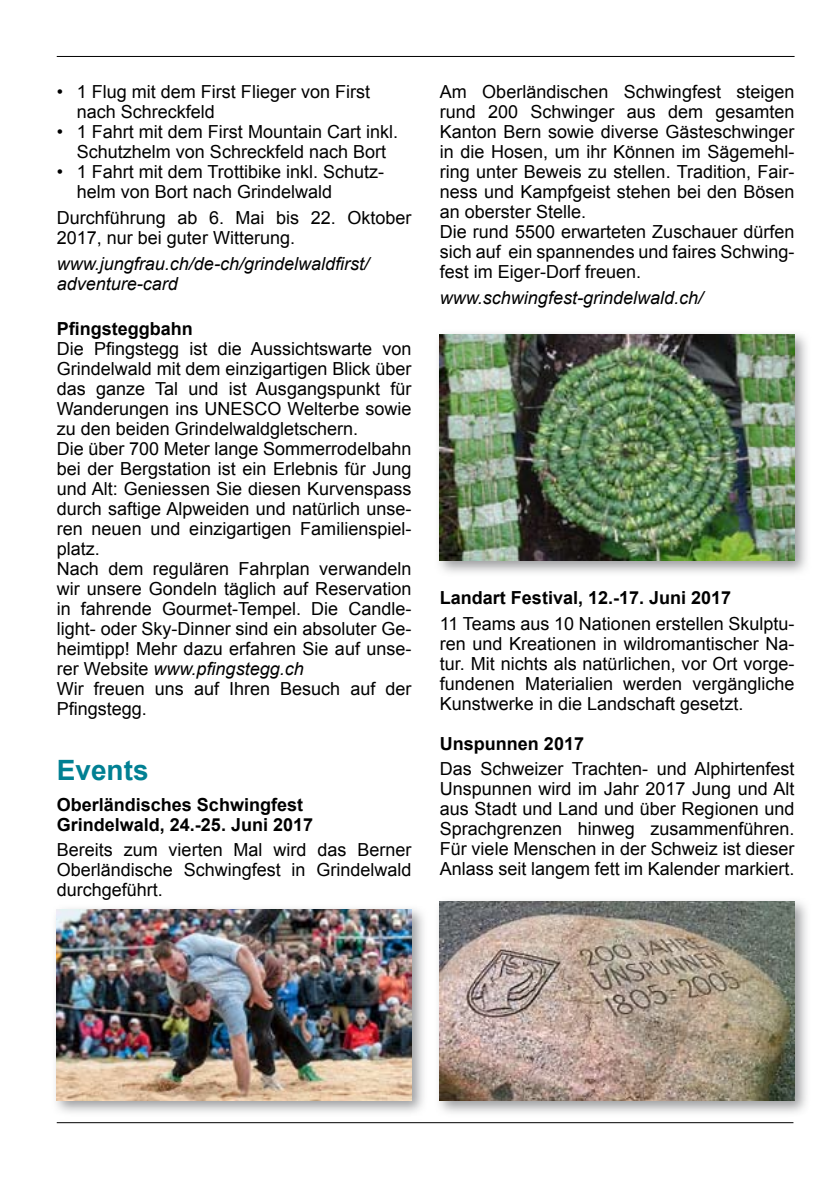
<style>
.page{position:relative;width:840px;height:1191px;background:#fff}
.page>*{position:absolute;margin:0;border:0;box-sizing:border-box;transform-origin:0 0}
.t1{font:700 28px "Arial";color:#008093}
.t2{font:18px/20px "Arial";color:#000}
.t3{font:700 18px/20px "Arial";color:#000}
.t4{font:italic 18px/20px "Arial";color:#000}
.s1{font-style:italic}
</style>
<div class="page">
<hr style="left:57px;top:56px;width:737px;height:1px;background:#000">
<svg style="left:55px;top:908px;width:379px;height:216px"></svg>
<img style="left:57px;top:909px;width:354px;height:191px">
<svg style="left:438px;top:333px;width:369px;height:240px"></svg>
<img style="left:439px;top:334px;width:355px;height:226px">
<svg style="left:434px;top:900px;width:373px;height:224px"></svg>
<img style="left:439px;top:901px;width:355px;height:199px">
<p class="t2" style="left:77px;top:82px;width:295px;text-indent:-20px">• 1 Flug mit dem First Flieger von First nach Schreckfeld</p>
<p class="t2" style="left:57px;top:122px;width:343px;text-align:center">• 1 Fahrt mit dem First Mountain Cart inkl.<br>Schutzhelm von Schreckfeld nach Bort</p>
<p class="t2" style="left:77px;top:162px;width:309px;text-indent:-20px">• 1 Fahrt mit dem Trottibike inkl. Schutz&shy;helm von Bort nach Grindelwald</p>
<p class="t2" style="left:57px;top:208px;width:356px">Durchführung ab 6. Mai bis 22. Oktober<br>2017, nur bei guter Witterung.</p>
<p class="t4" style="left:57px;top:253px;width:314px">www.jungfrau.ch/de-ch/grindelwaldfirst/ adventure-card</p>
<p class="t3" style="left:57px;top:319px;width:138px">Pfingsteggbahn</p>
<p class="t2" style="left:57px;top:339px;width:356px">Die Pfingstegg ist die Aussichtswarte von Grindelwald mit dem einzigartigen Blick über das ganze Tal und ist Ausgangspunkt für Wanderungen ins UNESCO Welterbe sowie zu den beiden Grindelwaldgletschern.<br>Die über 700 Meter lange Sommerrodelbahn bei der Bergstation ist ein Erlebnis für Jung und Alt: Geniessen Sie diesen Kurvenspass durch saftige Alpweiden und natürlich unse&shy;ren neuen und einzigartigen Familienspiel&shy;platz.<br>Nach dem regulären Fahrplan verwandeln wir unsere Gondeln täglich auf Reservation in fahrende Gourmet-Tempel. Die Candle&shy;light- oder Sky-Dinner sind ein absoluter Ge&shy;heimtipp! Mehr dazu erfahren Sie auf unse&shy;rer Website <span class="s1">www.pfingstegg.ch<br></span>Wir freuen uns auf Ihren Besuch auf der Pfingstegg.</p>
<h1 class="t1" style="left:57px;top:752px;width:93px">Events</h1>
<p class="t3" style="left:57px;top:794px;width:258px">Oberländisches Schwingfest<br>Grindelwald, 24.-25. Juni 2017</p>
<p class="t2" style="left:57px;top:840px;width:356px;text-align:justify">Bereits zum vierten Mal wird das Berner Oberländische Schwingfest in Grindelwald durchgeführt.</p>
<p class="t2" style="left:439px;top:82px;width:356px">Am Oberländischen Schwingfest steigen rund 200 Schwinger aus dem gesamten Kanton Bern sowie diverse Gästeschwinger in die Hosen, um ihr Können im Sägemehl&shy;ring unter Beweis zu stellen. Tradition, Fair&shy;ness und Kampfgeist stehen bei den Bösen an oberster Stelle.<br>Die rund 5500 erwarteten Zuschauer dürfen sich auf ein spannendes und faires Schwing&shy;fest im Eiger-Dorf freuen.</p>
<p class="t4" style="left:439px;top:288px;width:265px">www.schwingfest-grindelwald.ch/</p>
<p class="t3" style="left:439px;top:588px;width:293px">Landart Festival, 12.-17. Juni 2017</p>
<p class="t2" style="left:439px;top:613px;width:356px;text-align:justify">11 Teams aus 10 Nationen erstellen Skulptu&shy;ren und Kreationen in wildromantischer Na&shy;tur. Mit nichts als natürlichen, vor Ort vorge&shy;fundenen Materialien werden vergängliche Kunstwerke in die Landschaft gesetzt.</p>
<p class="t3" style="left:439px;top:734px;width:146px">Unspunnen 2017</p>
<p class="t2" style="left:439px;top:759px;width:356px;text-align:justify">Das Schweizer Trachten- und Alphirtenfest Unspunnen wird im Jahr 2017 Jung und Alt aus Stadt und Land und über Regionen und Sprachgrenzen hinweg zusammenführen.<br>Für viele Menschen in der Schweiz ist dieser Anlass seit langem fett im Kalender markiert.</p>
</div>
